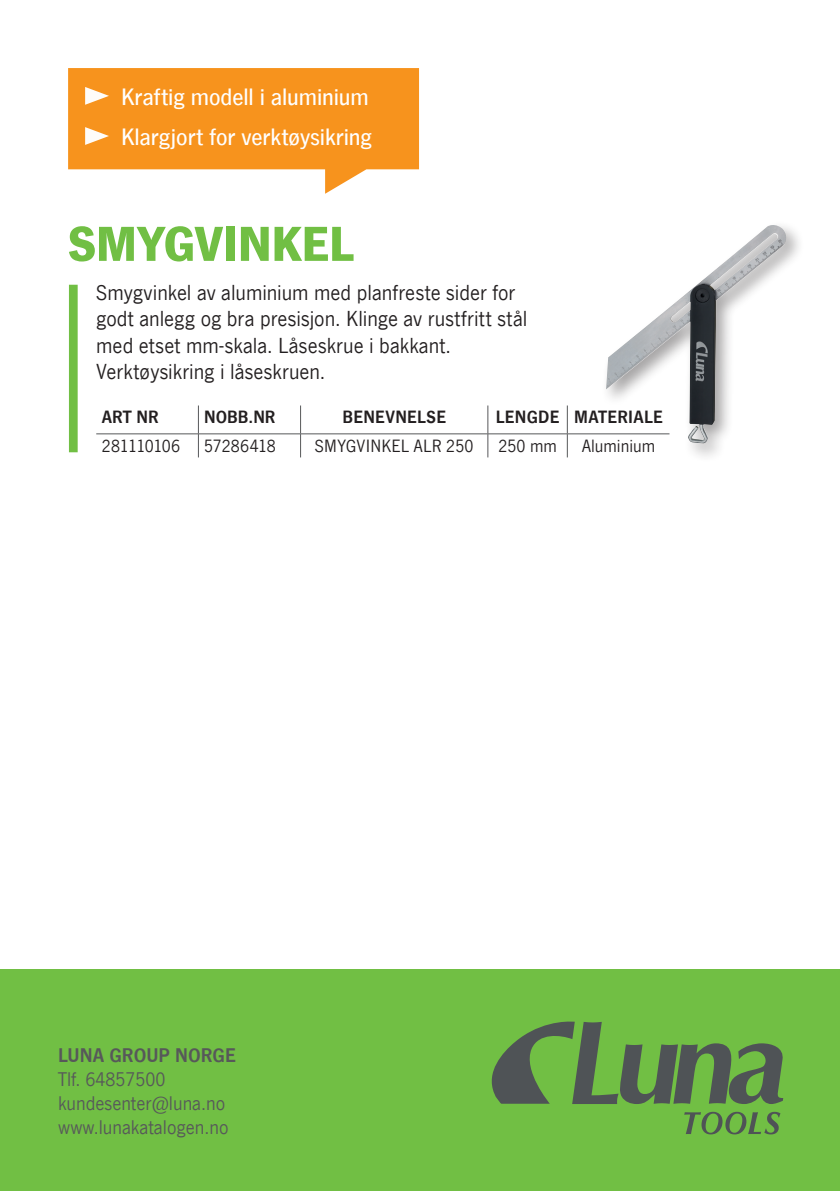
<style>
.page{position:relative;width:840px;height:1191px;background:#fff}
.page>*{position:absolute;margin:0;border:0;box-sizing:border-box;transform-origin:0 0}
.t1{font:900 50px "News Gothic Com";color:#71bf44}
.t2{font:500 24px/40.2px "News Gothic Com";color:#fff}
.t3{font:22px/26.4px "News Gothic Com";color:#231f20}
.t4{font:20px/24px "News Gothic Com";color:#57585a}
.t5{font:700 20px "News Gothic Com";color:#57585a}
.t6{font:18px "News Gothic Com";color:#231f20}
.t7{font:700 18px "News Gothic Com";letter-spacing:.015em;color:#231f20}
.t8{font:18px "News Gothic Com";letter-spacing:-.03em;color:#231f20}
</style>
<div class="page">
<div style="left:0;top:968px;width:839px;height:223px;background:#71bf44"></div>
<svg style="left:491px;top:1021px;width:291px;height:83px"></svg>
<svg style="left:684px;top:1111px;width:96px;height:23px"></svg>
<div style="left:69px;top:285px;width:9px;height:167px;background:#71bf44"></div>
<svg style="left:198px;top:405px;width:1px;height:52px"></svg>
<svg style="left:300px;top:405px;width:1px;height:52px"></svg>
<hr style="left:96px;top:433px;width:102px;height:1px;background:#57585a">
<hr style="left:198px;top:433px;width:102px;height:1px;background:#57585a">
<hr style="left:300px;top:433px;width:187px;height:1px;background:#57585a">
<hr style="left:487px;top:433px;width:80px;height:1px;background:#57585a">
<hr style="left:567px;top:433px;width:102px;height:1px;background:#57585a">
<svg style="left:487px;top:405px;width:1px;height:52px"></svg>
<svg style="left:566px;top:405px;width:1px;height:52px"></svg>
<svg style="left:68px;top:68px;width:351px;height:126px;fill:#f7931d"></svg>
<svg style="left:85px;top:87px;width:24px;height:18px"></svg>
<svg style="left:85px;top:127px;width:24px;height:18px"></svg>
<div style="left:601px;top:221px;width:203px;height:241px;background:#231f20;opacity:.4"></div>
<img style="left:605px;top:225px;width:182px;height:218px">
<p class="t2" style="left:121px;top:77px;width:252px">Kraftig modell i aluminium<br>Klargjort for verktøysikring</p>
<h1 class="t1" style="left:68px;top:215px;width:287px">SMYGVINKEL</h1>
<p class="t3" style="left:96px;top:279px;width:432px">Smygvinkel av aluminium med planfreste sider for godt anlegg og bra presisjon. Klinge av rustfritt stål med etset mm-skala. Låseskrue i bakkant.<br>Verktøysikring i låseskruen.</p>
<p class="t7" style="left:102px;top:407px;width:58px">ART NR</p>
<p class="t7" style="left:204px;top:407px;width:73px">NOBB.NR</p>
<p class="t7" style="left:342px;top:407px;width:105px">BENEVNELSE</p>
<p class="t7" style="left:495px;top:407px;width:168px">LENGDE MATERIALE</p>
<p class="t8" style="left:102px;top:436px;width:80px">281110106</p>
<p class="t6" style="left:204px;top:436px;width:73px">57286418</p>
<p class="t6" style="left:314px;top:436px;width:160px">SMYGVINKEL ALR 250</p>
<p class="t6" style="left:498px;top:436px;width:60px">250 mm</p>
<p class="t6" style="left:581px;top:436px;width:75px">Aluminium</p>
<p class="t5" style="left:58px;top:1044px;width:179px">LUNA GROUP NORGE</p>
<p class="t4" style="left:58px;top:1067px;width:172px">Tlf. 64857500 kundesenter@luna.no www.lunakatalogen.no</p>
</div>
